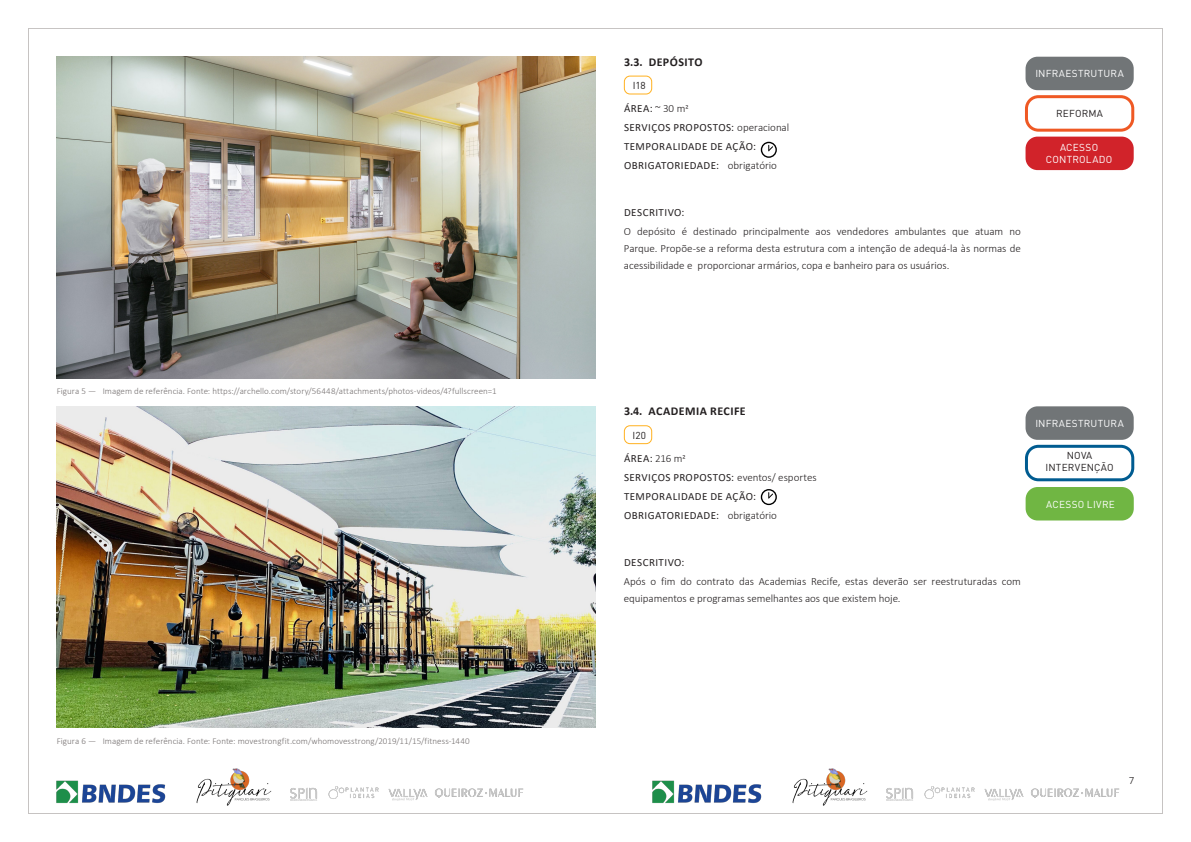
<style>
.page{position:relative;width:1191px;height:842px;background:#fff}
.page>*{position:absolute;margin:0;border:0;box-sizing:border-box;transform-origin:0 0}
.t1{font:700 12px "Calibri";letter-spacing:.04em;color:#231f20}
.CORPO_DE_TEXTO{font:300 11px/17px "Calibri";letter-spacing:-.005em;color:#231f20;text-align:justify}
.CORPO_DE_TEXTO-2{font:11px/18.9px "Calibri";letter-spacing:.04em;color:#231f20}
.LEGENDA_EM_DIAGRAMAS{font:10px/12px "DIN Pro";letter-spacing:.03em;color:#fff;text-align:center}
.LEGENDA_EM_DIAGRAMAS-2{font:10px "DIN Pro";letter-spacing:.02em;color:#231f20}
.CORPO_DE_TEXTO-3{font:10px "DIN Pro";letter-spacing:-.01em;color:#231f20}
.t2{font:300 9px "Calibri";letter-spacing:.005em;color:#767171}
.s1{font-weight:300}
</style>
<div class="page">
<img style="left:652px;top:768px;width:468px;height:38px">
<img style="left:57px;top:768px;width:467px;height:38px">
<div style="left:761px;top:489px;width:16px;height:16px;border:1px solid #000;border-radius:50%"></div>
<svg style="left:768px;top:493px;width:5px;height:6px"></svg>
<div style="left:1025px;top:95px;width:109px;height:37px;border:3px solid #ef5924;border-radius:12px"></div>
<div style="left:1025px;top:57px;width:108px;height:33px;background:#717577;border-radius:12px"></div>
<div style="left:1025px;top:137px;width:108px;height:33px;background:#d1232a;border-radius:12px"></div>
<img style="left:57px;top:57px;width:538px;height:321px">
<div style="left:624px;top:76px;width:28px;height:18px;border:1px solid #ffb120;border-radius:6px"></div>
<div style="left:1025px;top:487px;width:108px;height:33px;background:#70b643;border-radius:12px"></div>
<img style="left:57px;top:406px;width:538px;height:322px">
<div style="left:624px;top:425px;width:28px;height:19px;border:1px solid #ffb120;border-radius:6px"></div>
<div style="left:1025px;top:445px;width:109px;height:36px;border:3px solid #005c91;border-radius:12px"></div>
<div style="left:1025px;top:406px;width:108px;height:34px;background:#717577;border-radius:12px"></div>
<div style="left:761px;top:142px;width:16px;height:16px;border:1px solid #000;border-radius:50%"></div>
<svg style="left:768px;top:145px;width:6px;height:6px"></svg>
<p class="t2" style="left:57px;top:386px;width:441px">Figura 5 — Imagem de referência. Fonte: https://archello.com/story/56448/attachments/photos-videos/4?fullscreen=1</p>
<p class="t2" style="left:57px;top:735px;width:414px">Figura 6 — Imagem de referência. Fonte: Fonte: movestrongfit.com/whomovesstrong/2019/11/15/fitness-1440</p>
<p class="t1" style="left:624px;top:53px;width:80px">3.3. DEPÓSITO</p>
<p class="CORPO_DE_TEXTO-3" style="left:633px;top:78px;width:14px">I18</p>
<p class="CORPO_DE_TEXTO-2" style="left:624px;top:99px;width:66px">ÁREA: <span class="s1">~ 30 m2</span></p>
<p class="CORPO_DE_TEXTO-2" style="left:624px;top:118px;width:167px">SERVIÇOS PROPOSTOS: <span class="s1">operacional<br></span>TEMPORALIDADE DE AÇÃO:</p>
<p class="CORPO_DE_TEXTO-2" style="left:624px;top:156px;width:97px">OBRIGATORIEDADE:</p>
<p class="CORPO_DE_TEXTO" style="left:728px;top:157px;width:51px">obrigatório</p>
<p class="CORPO_DE_TEXTO-2" style="left:624px;top:203px;width:62px">DESCRITIVO:</p>
<p class="CORPO_DE_TEXTO" style="left:624px;top:223px;width:398px">O depósito é destinado principalmente aos vendedores ambulantes que atuam no Parque. Propõe-se a reforma desta estrutura com a intenção de adequá-la às normas de acessibilidade e proporcionar armários, copa e banheiro para os usuários.</p>
<p class="LEGENDA_EM_DIAGRAMAS" style="left:1035px;top:67px;width:90px">INFRAESTRUTURA</p>
<p class="LEGENDA_EM_DIAGRAMAS-2" style="left:1056px;top:107px;width:48px">REFORMA</p>
<p class="LEGENDA_EM_DIAGRAMAS" style="left:1045px;top:141px;width:68px">ACESSO<br>CONTROLADO</p>
<p class="t1" style="left:624px;top:403px;width:123px">3.4. ACADEMIA RECIFE</p>
<p class="CORPO_DE_TEXTO-3" style="left:632px;top:428px;width:15px">I20</p>
<p class="CORPO_DE_TEXTO-2" style="left:624px;top:448px;width:63px">ÁREA: <span class="s1">216 m2</span></p>
<p class="CORPO_DE_TEXTO-2" style="left:624px;top:467px;width:194px">SERVIÇOS PROPOSTOS: <span class="s1">eventos/ esportes<br></span>TEMPORALIDADE DE AÇÃO:</p>
<p class="CORPO_DE_TEXTO-2" style="left:624px;top:505px;width:97px">OBRIGATORIEDADE:</p>
<p class="CORPO_DE_TEXTO" style="left:728px;top:506px;width:51px">obrigatório</p>
<p class="CORPO_DE_TEXTO-2" style="left:624px;top:552px;width:62px">DESCRITIVO:</p>
<p class="CORPO_DE_TEXTO" style="left:624px;top:572px;width:398px">Após o fim do contrato das Academias Recife, estas deverão ser reestruturadas com equipamentos e programas semelhantes aos que existem hoje.</p>
<p class="LEGENDA_EM_DIAGRAMAS" style="left:1035px;top:417px;width:90px">INFRAESTRUTURA</p>
<p class="LEGENDA_EM_DIAGRAMAS-2" style="left:1066px;top:448px;width:27px">NOVA</p>
<p class="LEGENDA_EM_DIAGRAMAS-2" style="left:1045px;top:460px;width:70px">INTERVENÇÃO</p>
<p class="LEGENDA_EM_DIAGRAMAS" style="left:1046px;top:497px;width:70px">ACESSO LIVRE</p>
<p class="CORPO_DE_TEXTO" style="left:1128px;top:772px;width:7px">7</p>
</div>
